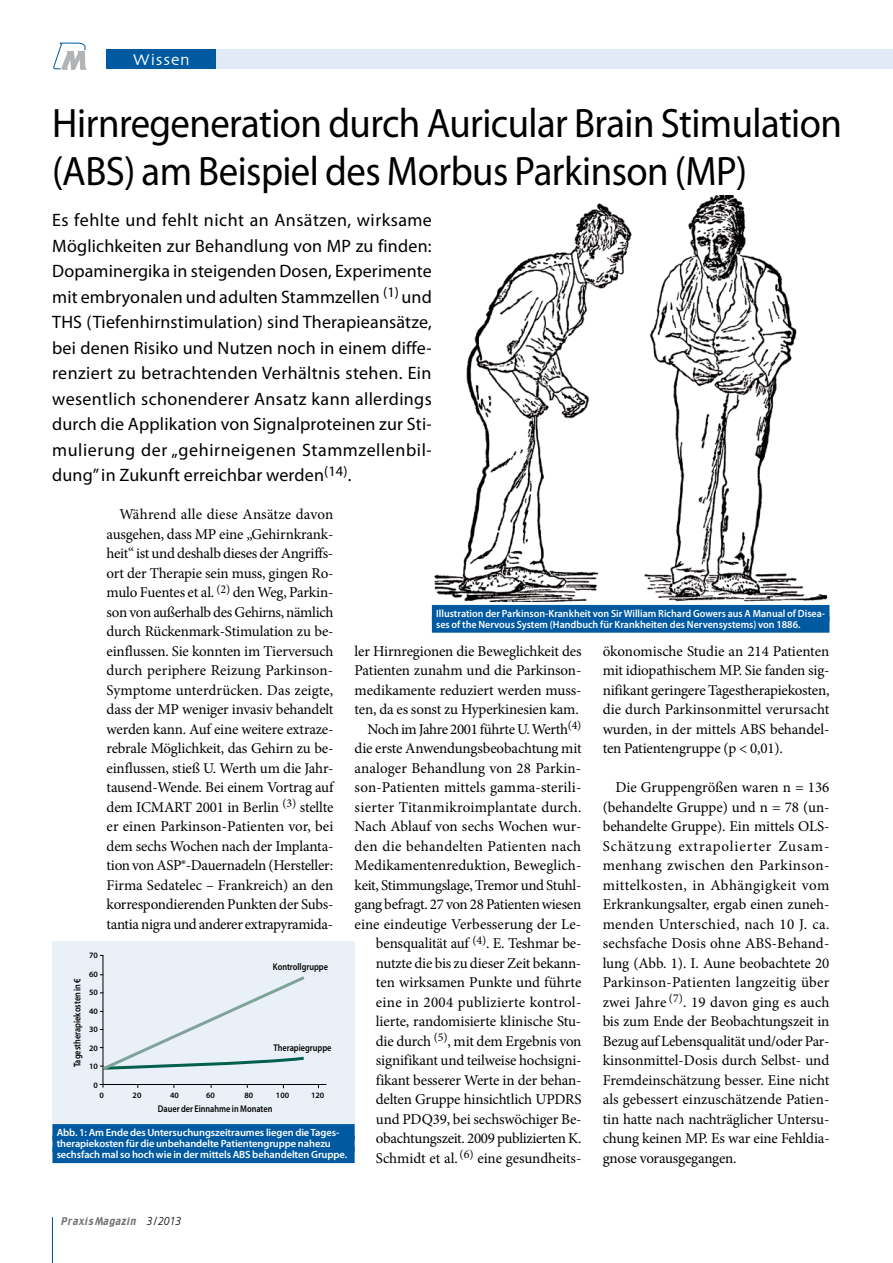
<style>
.page{position:relative;width:893px;height:1263px;background:#fff}
.page>*{position:absolute;margin:0;border:0;box-sizing:border-box;transform-origin:0 0}
.t1{font:41.25px/48px "Myriad Pro";letter-spacing:-.015em;color:#000;scale:.94 1}
.t2{font:18px/25.5px "Myriad Pro";letter-spacing:.01em;color:#000;text-align:justify}
.t3{font:16.5px "Skia";letter-spacing:.05em;color:#fff}
.t4{font:15px/19.5px "Minion Pro";letter-spacing:-.01em;color:#000;text-align:justify}
.t5{font:12.75px "Star Trek TNG Crille";color:#707172;scale:.9 1}
.t6{font:600 10.5px/11.2px "Myriad Pro";letter-spacing:-.01em;color:#fff}
.t7{font:600 10.5px/11.2px "Myriad Pro";letter-spacing:-.01em;color:#fff;scale:.96 1}
.t8{font:600 9.75px "Myriad Pro";color:#000;scale:.85 1}
.t9{font:600 8.25px "Myriad Pro";color:#000}
.s1{font-family:"Frutiger";font-weight:300;font-style:italic;font-size:11.55px;color:#000}
</style>
<div class="page">
<div style="left:52px;top:941px;width:303px;height:201px;background:#eaf0f8"></div>
<div style="left:106px;top:50px;width:787px;height:19px;background:#e1eaf6"></div>
<hr style="left:52px;top:1217px;width:1px;height:46px;background:#005aa2">
<div style="left:106px;top:50px;width:110px;height:19px;background:#005aa2"></div>
<svg style="left:53px;top:42px;width:33px;height:28px"></svg>
<img style="left:434px;top:196px;width:394px;height:405px">
<div style="left:432px;top:605px;width:397px;height:16px;background:#005aa2"></div>
<div style="left:432px;top:616px;width:397px;height:17px;background:#005aa2"></div>
<div style="left:52px;top:1124px;width:303px;height:16px;background:#005aa2"></div>
<div style="left:52px;top:1135px;width:303px;height:17px;background:#005aa2"></div>
<div style="left:52px;top:1146px;width:303px;height:17px;background:#005aa2"></div>
<hr style="left:103px;top:955px;width:1px;height:132px;background:#000">
<hr style="left:100px;top:1084px;width:226px;height:1px;background:#000">
<svg style="left:100px;top:974px;width:205px;height:99px"></svg>
<p class="t3" style="left:133px;top:50px;width:59px">Wissen</p>
<h1 class="t1" style="left:52px;top:99px;width:842px">Hirnregeneration durch Auricular Brain Stimulation (ABS) am Beispiel des Morbus Parkinson (MP)</h1>
<p class="t2" style="left:52px;top:207px;width:381px">Es fehlte und fehlt nicht an Ansätzen, wirksame Möglichkeiten zur Behandlung von MP zu finden:<br>Dopaminergika in steigenden Dosen, Experimente mit embryonalen und adulten Stammzellen <sup>(1)</sup> und THS (Tiefenhirnstimulation) sind Therapieansätze, bei denen Risiko und Nutzen noch in einem diffe&shy;renziert zu betrachtenden Verhältnis stehen. Ein wesentlich schonenderer Ansatz kann allerdings durch die Applikation von Signalproteinen zur Sti&shy;mulierung der „gehirneigenen Stammzellenbil&shy;dung” in Zukunft erreichbar werden<sup>(14)</sup>.</p>
<p class="t4" style="left:107px;top:505px;width:228px;text-indent:13px">Während alle diese Ansätze davon ausgehen, dass MP eine „Gehirnkrank&shy;heit“ ist und deshalb dieses der Angriffs&shy;ort der Therapie sein muss, gingen Ro&shy;mulo Fuentes et al. <sup>(2)</sup> den Weg, Parkin&shy;son von außerhalb des Gehirns, nämlich durch Rückenmark-Stimulation zu be&shy;einflussen. Sie konnten im Tierversuch durch periphere Reizung Parkinson-Symptome unterdrücken. Das zeigte, dass der MP weniger invasiv behandelt werden kann. Auf eine weitere extraze&shy;rebrale Möglichkeit, das Gehirn zu be&shy;einflussen, stieß U. Werth um die Jahr&shy;tausend-Wende. Bei einem Vortrag auf dem ICMART 2001 in Berlin <sup>(3)</sup> stellte er einen Parkinson-Patienten vor, bei dem sechs Wochen nach der Implanta&shy;tion von ASP®-Dauernadeln (Hersteller:<br>Firma Sedatelec – Frankreich) an den korrespondierenden Punkten der Subs&shy;tantia nigra und anderer extrapyramida-</p>
<p class="t7" style="left:436px;top:607px;width:407px">Illustration der Parkinson-Krankheit von Sir William Richard Gowers aus A Manual of Disea&shy;ses of the Nervous System (Handbuch für Krankheiten des Nervensystems) von 1886.</p>
<p class="t4" style="left:355px;top:641px;width:228px;text-align:right">ler Hirnregionen die Beweglichkeit des Patienten zunahm und die Parkinson&shy;medikamente reduziert werden muss&shy;ten, da es sonst zu Hyperkinesien kam.<br>Noch im Jahre 2001 führte U. Werth<sup>(4) </sup>die erste Anwendungsbeobachtung mit analoger Behandlung von 28 Parkin&shy;son-Patienten mittels gamma-sterili&shy;sierter Titanmikroimplantate durch.<br>Nach Ablauf von sechs Wochen wur&shy;den die behandelten Patienten nach Medikamentenreduktion, Beweglich&shy;keit, Stimmungslage, Tremor und Stuhl&shy;gang befragt. 27 von 28 Patienten wiesen eine eindeutige Verbesserung der Le&shy;bensqualität auf <sup>(4)</sup>. E. Teshmar be&shy;nutzte die bis zu dieser Zeit bekann&shy;ten wirksamen Punkte und führte eine in 2004 publizierte kontrol&shy;lierte, randomisierte klinische Stu&shy;die durch <sup>(5)</sup>, mit dem Ergebnis von signifikant und teilweise hochsigni&shy;fikant besserer Werte in der behan&shy;delten Gruppe hinsichtlich UPDRS und PDQ39, bei sechswöchiger Be&shy;obachtungszeit. 2009 publizierten K.<br>Schmidt et al.<sup>(6)</sup> eine gesundheits-</p>
<p class="t4" style="left:603px;top:641px;width:228px">ökonomische Studie an 214 Patienten mit idiopathischem MP. Sie fanden sig&shy;nifikant geringere Tagestherapiekosten, die durch Parkinsonmittel verursacht wurden, in der mittels ABS behandel&shy;ten Patientengruppe (p &lt; 0,01).</p>
<p class="t4" style="left:603px;top:778px;width:228px;text-indent:13px">Die Gruppengrößen waren n = 136 (behandelte Gruppe) und n = 78 (un&shy;behandelte Gruppe). Ein mittels OLS-Schätzung extrapolierter Zusam&shy;menhang zwischen den Parkinson&shy;mittelkosten, in Abhängigkeit vom Erkrankungsalter, ergab einen zuneh&shy;menden Unterschied, nach 10 J. ca. sechsfache Dosis ohne ABS-Behand&shy;lung (Abb. 1). I. Aune beobachtete 20<br>Parkinson-Patienten langzeitig über zwei Jahre <sup>(7)</sup>. 19 davon ging es auch bis zum Ende der Beobachtungszeit in Bezug auf Lebensqualität und/oder Par&shy;kinsonmittel-Dosis durch Selbst- und Fremdeinschätzung besser. Eine nicht als gebessert einzuschätzende Patien&shy;tin hatte nach nachträglicher Untersu&shy;chung keinen MP. Es war eine Fehldia&shy;gnose vorausgegangen.</p>
<p class="t9" style="left:89px;top:950px;width:10px">70</p>
<p class="t9" style="left:89px;top:969px;width:10px">60</p>
<p class="t9" style="left:89px;top:987px;width:10px">50</p>
<p class="t9" style="left:89px;top:1006px;width:10px">40</p>
<p class="t9" style="left:89px;top:1024px;width:10px">30</p>
<p class="t9" style="left:89px;top:1043px;width:10px">20</p>
<p class="t9" style="left:89px;top:1061px;width:10px">10</p>
<p class="t9" style="left:93px;top:1079px;width:6px">0</p>
<p class="t8" style="left:273px;top:960px;width:66px">Kontrollgruppe</p>
<p class="t8" style="left:71px;top:1067px;width:106px;rotate:-90deg">Tagestherapiekosten in €</p>
<p class="t8" style="left:273px;top:1041px;width:70px">Therapiegruppe</p>
<p class="t9" style="left:100px;top:1090px;width:6px">0</p>
<p class="t9" style="left:133px;top:1090px;width:10px">20</p>
<p class="t9" style="left:170px;top:1090px;width:10px">40</p>
<p class="t9" style="left:206px;top:1090px;width:10px">60</p>
<p class="t9" style="left:244px;top:1090px;width:10px">80</p>
<p class="t9" style="left:276px;top:1090px;width:15px">100</p>
<p class="t9" style="left:311px;top:1090px;width:15px">120</p>
<p class="t8" style="left:158px;top:1102px;width:136px">Dauer der Einnahme in Monaten</p>
<p class="t6" style="left:57px;top:1126px;width:292px">Abb. 1: Am Ende des Untersuchungszeitraumes liegen die Tages&shy;therapiekosten für die unbehandelte Patientengruppe nahezu sechsfach mal so hoch wie in der mittels ABS behandelten Gruppe.</p>
<p class="t5" style="left:61px;top:1214px;width:135px">Praxis Magazin <span class="s1">3/2013</span></p>
</div>
